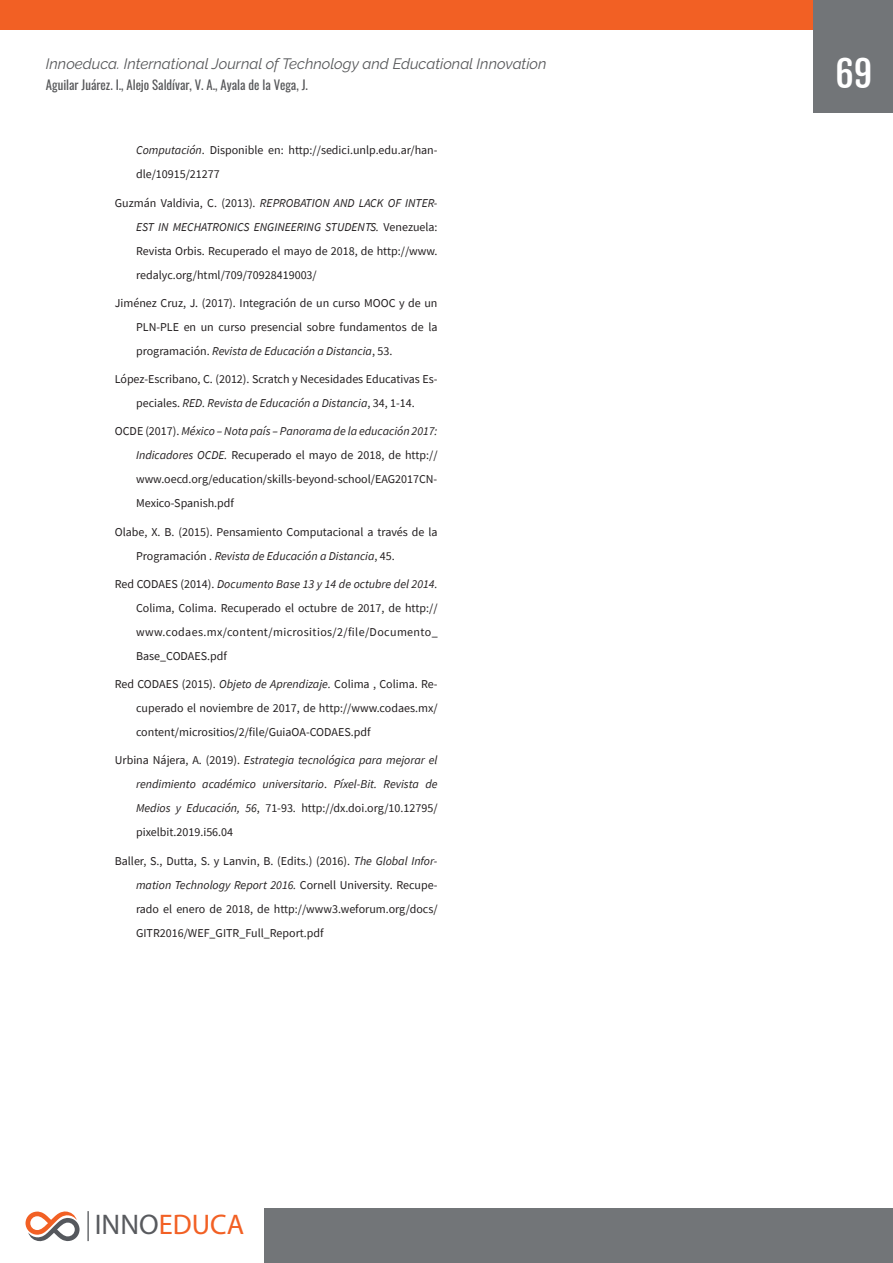
<style>
.page{position:relative;width:893px;height:1263px;background:#fff}
.page>*{position:absolute;margin:0;border:0;box-sizing:border-box;transform-origin:0 0}
.t1{font:36px "Fjalla One";color:#fff}
.t2{font:28.5px "Myriad Pro";color:#f26024}
.t3{font:italic 15px "Raleway";color:#57585a}
.t4{font:12.75px "Oswald";color:#57585a}
.t5{font:12px/24px "Source Sans Pro";color:#231f20;text-align:justify}
.t6{font:italic 12px/24px "Source Sans Pro";color:#231f20;text-align:justify}
.s1{font-style:italic}
.s2{font-style:normal}
.s3{color:#585a5e}
</style>
<div class="page">
<div style="left:0;top:0;width:893px;height:30px;background:#f26024"></div>
<div style="left:814px;top:0;width:79px;height:112px;background:#727578"></div>
<div style="left:264px;top:1209px;width:629px;height:54px;background:#727578"></div>
<img style="left:87px;top:1211px;width:2px;height:30px">
<svg style="left:26px;top:1211px;width:54px;height:30px"></svg>
<p class="t3" style="left:46px;top:55px;width:502px">Innoeduca. International Journal of Technology and Educational Innovation</p>
<p class="t4" style="left:46px;top:74px;width:263px">Aguilar Juárez. I., Alejo Saldívar, V. A., Ayala de la Vega, J.</p>
<p class="t5" style="left:136px;top:138px;width:303px"><span class="s1">Computación</span>. Disponible en: http://sedici.unlp.edu.ar/han&shy;dle/10915/21277</p>
<p class="t5" style="left:136px;top:191px;width:303px;text-indent:-21px">Guzmán Valdivia, C. (2013). <span class="s1">REPROBATION AND LACK OF INTER-EST IN MECHATRONICS ENGINEERING STUDENTS.</span> Venezuela:<br>Revista Orbis. Recuperado el mayo de 2018, de http://www. redalyc.org/html/709/70928419003/</p>
<p class="t5" style="left:136px;top:291px;width:303px;text-indent:-21px">Jiménez Cruz, J. (2017). Integración de un curso MOOC y de un PLN-PLE en un curso presencial sobre fundamentos de la programación. <span class="s1">Revista de Educación a Distancia</span>, 53.</p>
<p class="t5" style="left:115px;top:367px;width:324px;text-align:center">López-Escribano, C. (2012). Scratch y Necesidades Educativas Es&shy;peciales. <span class="s1">RED. Revista de Educación a Distancia</span>, 34, 1-14.</p>
<p class="t5" style="left:136px;top:419px;width:303px;text-indent:-21px">OCDE (2017). <span class="s1">México – Nota país – Panorama de la educación 2017:<br>Indicadores OCDE.</span> Recuperado el mayo de 2018, de http:// www.oecd.org/education/skills-beyond-school/EAG2017CN-Mexico-Spanish.pdf</p>
<p class="t5" style="left:136px;top:520px;width:303px;text-indent:-21px">Olabe, X. B. (2015). Pensamiento Computacional a través de la<br>Programación . <span class="s1">Revista de Educación a Distancia</span>, 45.</p>
<p class="t5" style="left:136px;top:572px;width:303px;text-indent:-21px">Red CODAES (2014). <span class="s1">Documento Base 13 y 14 de octubre del 2014.<br></span>Colima, Colima. Recuperado el octubre de 2017, de http:// www.codaes.mx/content/micrositios/2/file/Documento_ Base_CODAES.pdf</p>
<p class="t5" style="left:136px;top:672px;width:303px;text-indent:-21px">Red CODAES (2015). <span class="s1">Objeto de Aprendizaje.</span> Colima , Colima. Re&shy;cuperado el noviembre de 2017, de http://www.codaes.mx/ content/micrositios/2/file/GuiaOA-CODAES.pdf</p>
<p class="t6" style="left:136px;top:748px;width:303px;text-indent:-21px"><span class="s2">Urbina Nájera, A. (2019).</span> Estrategia tecnológica para mejorar el rendimiento académico universitario<span class="s2">.</span> Píxel-Bit. Revista de Medios y Educación, 56<span class="s2">, 71-93. http://dx.doi.org/10.12795/ pixelbit.2019.i56.04</span></p>
<p class="t5" style="left:136px;top:849px;width:303px;text-indent:-21px">Baller, S., Dutta, S. y Lanvin, B. (Edits.) (2016). <span class="s1">The Global Infor&shy;mation Technology Report 2016.</span> Cornell University. Recupe&shy;rado el enero de 2018, de http://www3.weforum.org/docs/ GITR2016/WEF_GITR_Full_Report.pdf</p>
<h2 class="t2" style="left:95px;top:1207px;width:151px"><span class="s3">INNO</span>EDUCA</h2>
<h1 class="t1" style="left:836px;top:52px;width:38px">69</h1>
</div>
